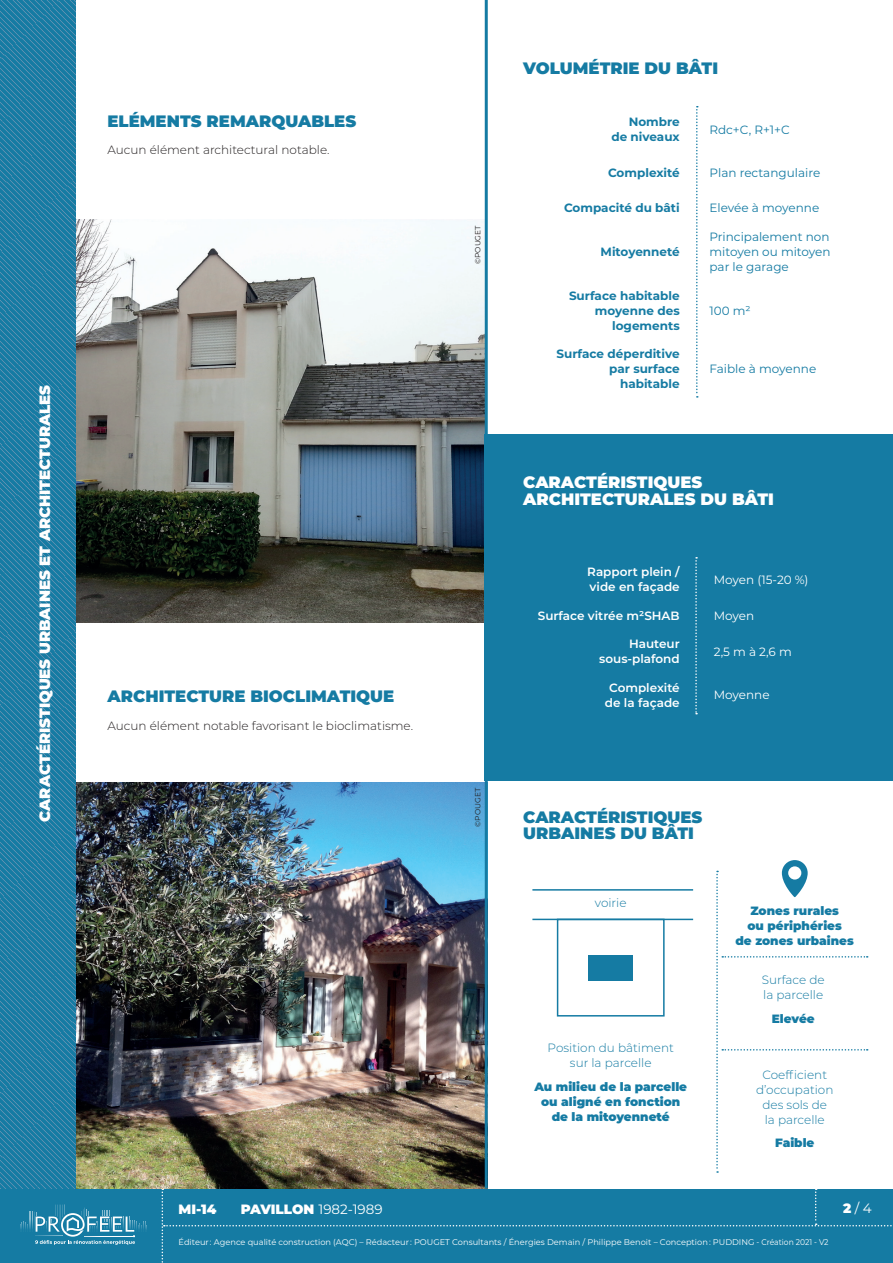
<style>
.page{position:relative;width:893px;height:1263px;background:#fff}
.page>*{position:absolute;margin:0;border:0;box-sizing:border-box;transform-origin:0 0}
.t1{font:900 16.5px/16.5px "Montserrat";color:#157ba3}
.t2{font:900 16.5px/16.5px "Montserrat";color:#fff}
.t3{font:900 15px "Montserrat";color:#fff}
.t4{font:13.5px "Montserrat";color:#fff}
.t5{font:900 13.5px "Montserrat";color:#fff}
.t6{font:700 12px/15px "Montserrat";color:#157ba3;text-align:right}
.t7{font:900 12px/15px "Montserrat";color:#157ba3;text-align:center}
.t8{font:12px/15px "Montserrat";color:#157ba3;text-align:justify}
.t9{font:300 12px/15px "Montserrat";color:#157ba3;text-align:center}
.t10{font:600 12px/15px "Montserrat";color:#fff}
.t11{font:300 12px "Montserrat";color:#231f20}
.t12{font:12px "Montserrat";color:#fff}
.t13{font:8.25px "Montserrat";color:#fff}
.t14{font:7.5px "Montserrat";color:#231f20}
.s1{font-weight:900}
</style>
<div class="page">
<div style="left:0;top:1188px;width:893px;height:75px;background:#157ba3"></div>
<svg style="left:162px;top:1188px;width:731px;height:75px"></svg>
<svg style="left:20px;top:1204px;width:127px;height:41px"></svg>
<svg style="left:0;top:0;width:77px;height:1188px;background:#237fa5"></svg>
<img style="left:77px;top:219px;width:408px;height:404px">
<img style="left:77px;top:782px;width:408px;height:406px">
<div style="left:485px;top:434px;width:408px;height:346px;background:#157ba3"></div>
<svg style="left:695px;top:557px;width:2px;height:157px"></svg>
<hr style="left:485px;top:0;width:3px;height:1188px;background:#157ba3">
<div style="left:557px;top:919px;width:108px;height:97px;border:2px solid #157ba3"></div>
<div style="left:588px;top:955px;width:45px;height:25px;background:#157ba3"></div>
<svg style="left:696px;top:106px;width:2px;height:292px"></svg>
<hr style="left:532px;top:889px;width:161px;height:2px;background:#157ba3">
<hr style="left:532px;top:919px;width:161px;height:1px;background:#157ba3">
<svg style="left:716px;top:860px;width:153px;height:313px"></svg>
<h2 class="t3" style="left:34px;top:822px;width:438px;rotate:-90deg">CARACTÉRISTIQUES URBAINES ET ARCHITECTURALES</h2>
<h1 class="t1" style="left:108px;top:111px;width:250px">ELÉMENTS REMARQUABLES</h1>
<h3 class="t11" style="left:108px;top:142px;width:224px">Aucun élément architectural notable.</h3>
<h1 class="t1" style="left:108px;top:687px;width:288px">ARCHITECTURE BIOCLIMATIQUE</h1>
<h3 class="t11" style="left:108px;top:718px;width:307px">Aucun élément notable favorisant le bioclimatisme.</h3>
<p class="t14" style="left:473px;top:264px;width:40px;rotate:-90deg">©POUGET</p>
<p class="t14" style="left:473px;top:826px;width:40px;rotate:-90deg">©POUGET</p>
<h1 class="t1" style="left:523px;top:59px;width:196px">VOLUMÉTRIE DU BÂTI</h1>
<h3 class="t6" style="left:611px;top:114px;width:70px">Nombre de niveaux</h3>
<h3 class="t8" style="left:709px;top:121px;width:82px">Rdc+C, R+1+C</h3>
<h3 class="t6" style="left:608px;top:164px;width:73px">Complexité</h3>
<h3 class="t8" style="left:709px;top:164px;width:112px">Plan rectangulaire</h3>
<h3 class="t6" style="left:564px;top:200px;width:117px">Compacité du bâti</h3>
<h3 class="t8" style="left:709px;top:200px;width:111px">Elevée à moyenne</h3>
<h3 class="t6" style="left:601px;top:243px;width:81px">Mitoyenneté</h3>
<h3 class="t8" style="left:709px;top:229px;width:123px">Principalement non mitoyen ou mitoyen par le garage</h3>
<h3 class="t6" style="left:569px;top:287px;width:112px">Surface habitable moyenne des logements</h3>
<h3 class="t6" style="left:557px;top:346px;width:125px">Surface déperditive par surface habitable</h3>
<h3 class="t8" style="left:709px;top:302px;width:43px">100 m²</h3>
<h3 class="t8" style="left:709px;top:361px;width:108px">Faible à moyenne</h3>
<h1 class="t2" style="left:523px;top:473px;width:252px">CARACTÉRISTIQUES<br>ARCHITECTURALES DU BÂTI</h1>
<h3 class="t10" style="left:587px;top:564px;width:94px">Rapport plein / vide en façade</h3>
<h3 class="t12" style="left:714px;top:571px;width:96px">Moyen (15-20 %)</h3>
<h3 class="t10" style="left:538px;top:607px;width:143px">Surface vitrée m²SHAB</h3>
<h3 class="t12" style="left:714px;top:607px;width:42px">Moyen</h3>
<h3 class="t10" style="left:599px;top:636px;width:82px;text-align:right">Hauteur sous-plafond</h3>
<h3 class="t12" style="left:714px;top:643px;width:80px">2,5 m à 2,6 m</h3>
<h3 class="t10" style="left:605px;top:680px;width:76px;text-align:center">Complexité de la façade</h3>
<h3 class="t12" style="left:714px;top:687px;width:57px">Moyenne</h3>
<h1 class="t1" style="left:523px;top:808px;width:181px">CARACTÉRISTIQUES<br>URBAINES DU BÂTI</h1>
<h3 class="t9" style="left:595px;top:895px;width:33px">voirie</h3>
<h3 class="t9" style="left:548px;top:1040px;width:128px">Position du bâtiment sur la parcelle</h3>
<h3 class="t7" style="left:534px;top:1078px;width:154px">Au milieu de la parcelle ou aligné en fonction de la mitoyenneté</h3>
<h3 class="t7" style="left:735px;top:903px;width:120px">Zones rurales<br>ou périphéries<br>de zones urbaines</h3>
<h3 class="t9" style="left:762px;top:972px;width:64px;text-align:left">Surface de la parcelle</h3>
<h3 class="t7" style="left:772px;top:1010px;width:44px">Elevée</h3>
<h3 class="t9" style="left:756px;top:1067px;width:79px">Coefficient d’occupation des sols de la parcelle</h3>
<h3 class="t7" style="left:775px;top:1135px;width:41px">Faible</h3>
<h3 class="t5" style="left:179px;top:1199px;width:39px">MI-14</h3>
<h3 class="t4" style="left:241px;top:1200px;width:143px"><span class="s1">PAVILLON</span> 1982-1989</h3>
<p class="t13" style="left:179px;top:1236px;width:651px">Éditeur : Agence qualité construction (AQC) – Rédacteur : POUGET Consultants / Énergies Demain / Philippe Benoit – Conception : PUDDING - Création 2021 - V2</p>
<h3 class="t4" style="left:843px;top:1199px;width:30px"><span class="s1">2</span> / 4</h3>
</div>
